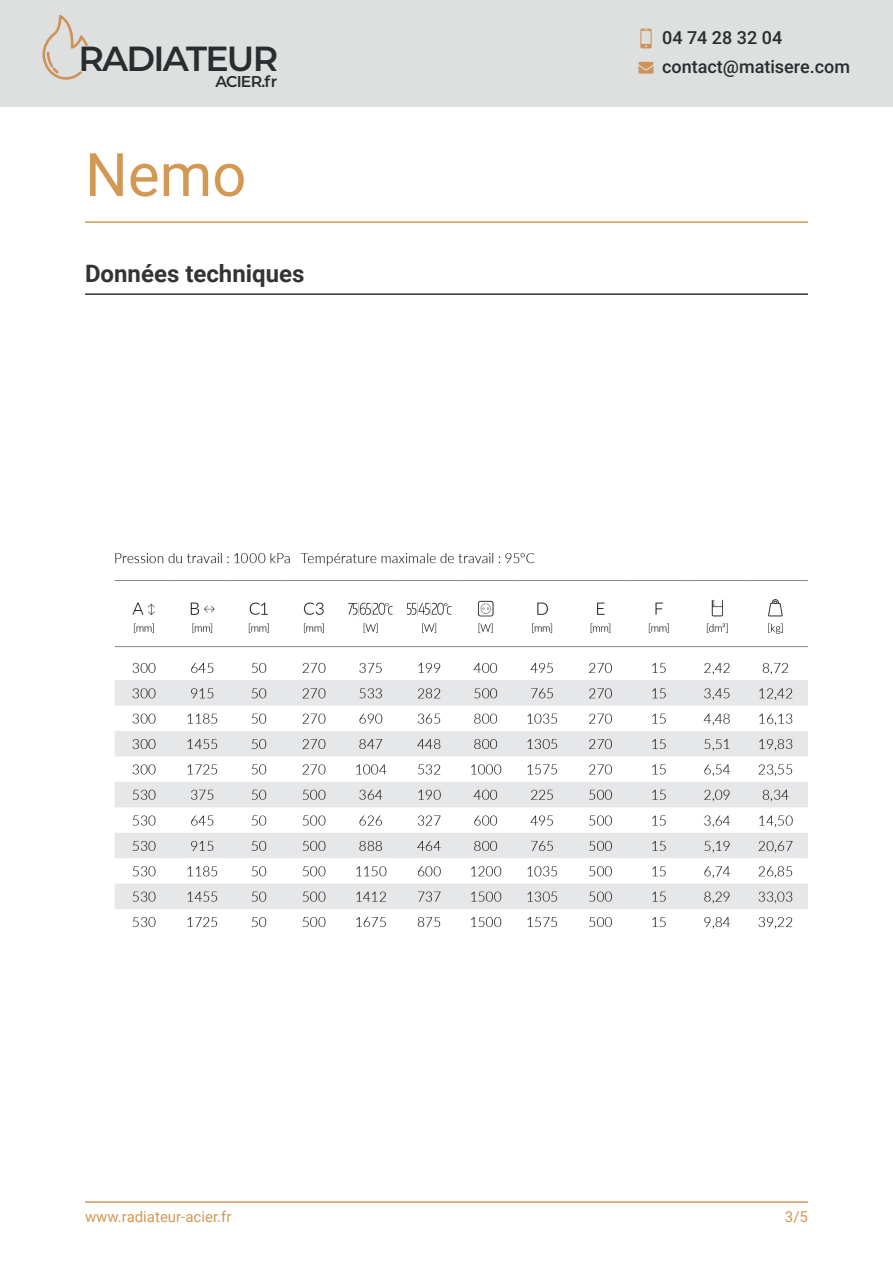
<style>
.page{position:relative;width:893px;height:1263px;background:#fff}
.page>*{position:absolute;margin:0;border:0;box-sizing:border-box;transform-origin:0 0}
.t1{font:60px "Roboto";color:#d49855}
.t2{font:600 34.8px "Montserrat";letter-spacing:-.05em;color:#292d2f}
.t3{font:700 24px "Roboto";color:#333}
.t4{font:500 18px "Roboto";color:#292d2f}
.t5{font:600 15.75px "Montserrat";letter-spacing:-.05em;color:#292d2f}
.t6{font:15px "Roboto";color:#d49855}
</style>
<div class="page">
<div style="left:0;top:0;width:892px;height:106px;background:#dedfdf"></div>
<svg style="left:640px;top:29px;width:12px;height:19px"></svg>
<svg style="left:638px;top:62px;width:15px;height:12px"></svg>
<svg style="left:43px;top:15px;width:45px;height:65px"></svg>
<hr style="left:85px;top:221px;width:723px;height:2px;background:#d49855">
<hr style="left:85px;top:1201px;width:723px;height:2px;background:#d49855">
<hr style="left:85px;top:293px;width:723px;height:2px;background:#333">
<img style="left:114px;top:553px;width:694px;height:376px">
<h2 class="t2" style="left:78px;top:34px;width:201px">RADIATEUR</h2>
<p class="t5" style="left:215px;top:70px;width:63px">ACIER.fr</p>
<h1 class="t1" style="left:85px;top:133px;width:163px">Nemo</h1>
<p class="t3" style="left:85px;top:256px;width:221px">Données techniques</p>
<p class="t4" style="left:662px;top:25px;width:122px">04 74 28 32 04</p>
<p class="t4" style="left:662px;top:54px;width:189px">contact@matisere.com</p>
<p class="t6" style="left:85px;top:1206px;width:148px">www.radiateur-acier.fr</p>
<p class="t6" style="left:785px;top:1206px;width:25px">3/5</p>
</div>
